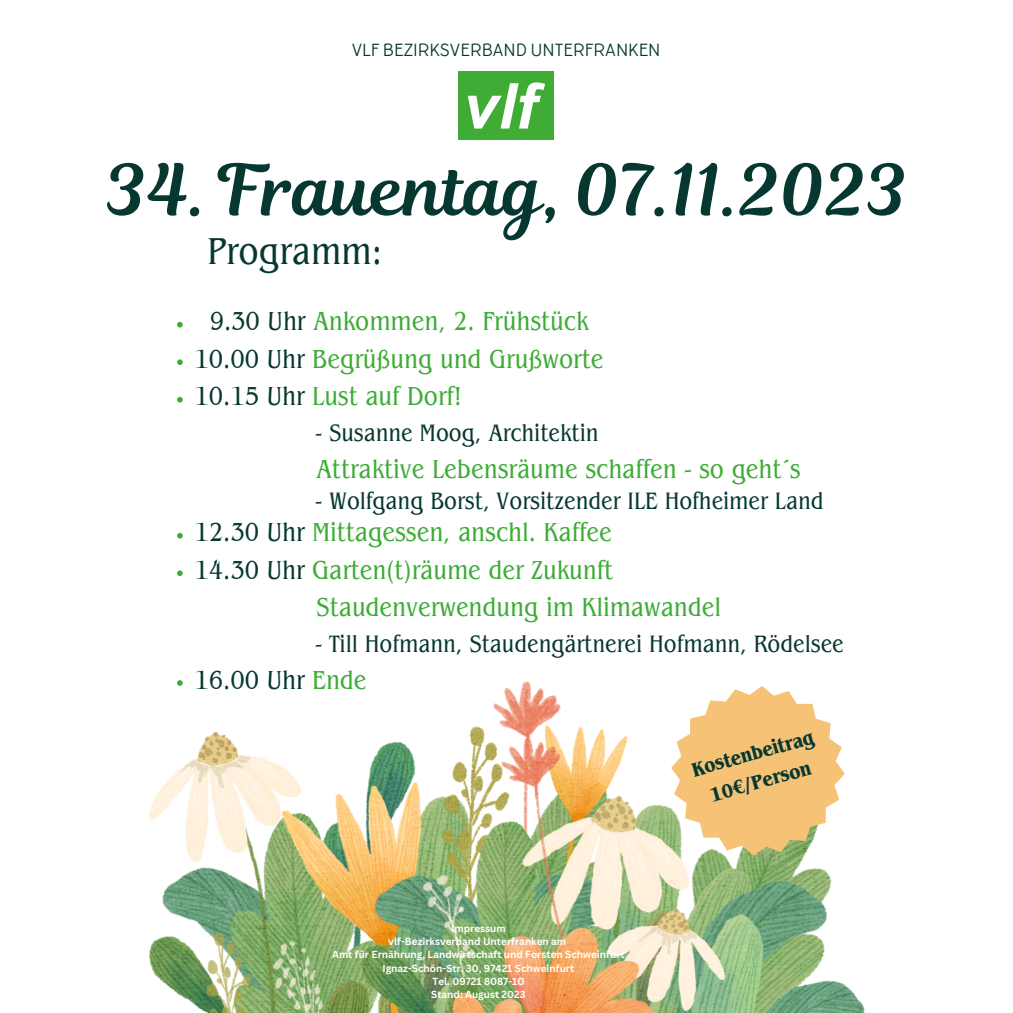
<style>
.page{position:relative;width:1013px;height:1013px;background:#fff}
.page>*{position:absolute;margin:0;border:0;box-sizing:border-box;transform-origin:0 0}
.t1{font:70.38px "RTL Romman Regular";color:#063831}
.t2{font:condensed 39.38px "Benguiat Pro ITC";color:#063831}
.t3{font:condensed 27.38px "Benguiat Pro ITC";color:#3fac37}
.t4{font:condensed 27.38px "Benguiat Pro ITC";color:#063831}
.t5{font:condensed 24.88px "Benguiat Pro ITC";color:#063831}
.t6{font:700 condensed 20.62px "Benguiat Pro ITC";color:#063831}
.t7{font:17.88px "TT Corals";color:#063831}
.t8{font:700 10px "Canva Sans";color:#fff}
.s1{color:#063831}
.s2{color:#3fac37}
</style>
<div class="page">
<img style="left:149px;top:681px;width:715px;height:331px">
<img style="left:459px;top:72px;width:94px;height:67px">
<svg style="left:177px;top:322px;width:6px;height:5px"></svg>
<svg style="left:177px;top:359px;width:6px;height:6px"></svg>
<svg style="left:177px;top:397px;width:6px;height:5px"></svg>
<svg style="left:177px;top:533px;width:6px;height:5px"></svg>
<svg style="left:177px;top:570px;width:6px;height:6px"></svg>
<svg style="left:177px;top:680px;width:6px;height:5px"></svg>
<svg style="left:671px;top:686px;width:173px;height:169px"></svg>
<p class="t7" style="left:352px;top:39px;width:310px">VLF BEZIRKSVERBAND UNTERFRANKEN</p>
<p class="t1" style="left:106px;top:141px;width:803px">34. Frauentag, 07.11.2023</p>
<p class="t2" style="left:207px;top:237px;width:176px">Programm:</p>
<p class="t3" style="left:210px;top:311px;width:380px"><span class="s1">9.30 Uhr</span> Ankommen, 2. Frühstück</p>
<p class="t3" style="left:194px;top:349px;width:410px"><span class="s1">10.00 Uhr</span> Begrüßung und Grußworte</p>
<p class="t3" style="left:194px;top:386px;width:269px"><span class="s1">10.15 Uhr</span> Lust auf Dorf!</p>
<p class="t5" style="left:315px;top:424px;width:284px">- Susanne Moog, Architektin</p>
<p class="t3" style="left:316px;top:458px;width:486px">Attraktive Lebensräume schaffen - so geht´s</p>
<p class="t5" style="left:315px;top:492px;width:509px">- Wolfgang Borst, Vorsitzender ILE Hofheimer Land</p>
<p class="t3" style="left:194px;top:522px;width:418px"><span class="s1">12.30 Uhr</span> Mittagessen, anschl. Kaffee</p>
<p class="t3" style="left:194px;top:560px;width:420px"><span class="s1">14.30 Uhr</span> Garten(t)räume der Zukunft</p>
<p class="t3" style="left:316px;top:597px;width:406px">Staudenverwendung im Klimawandel</p>
<p class="t5" style="left:315px;top:635px;width:530px">- Till Hofmann, Staudengärtnerei Hofmann, Rödelsee</p>
<p class="t4" style="left:194px;top:669px;width:174px">16.00 Uhr <span class="s2">Ende</span></p>
<p class="t8" style="left:451px;top:921px;width:56px">Impressum</p>
<p class="t8" style="left:388px;top:934px;width:179px">vlf-Bezirksverband Unterfranken am</p>
<p class="t8" style="left:332px;top:947px;width:294px">Amt für Ernährung, Landwirtschaft und Forsten Schweinfurt</p>
<p class="t8" style="left:382px;top:961px;width:193px">Ignaz-Schön-Str. 30, 97421 Schweinfurt</p>
<p class="t8" style="left:432px;top:974px;width:93px">Tel. 09721 8087-10</p>
<p class="t8" style="left:431px;top:987px;width:96px">Stand: August 2023</p>
<p class="t6" style="left:690px;top:763px;width:127px;rotate:-16deg">Kostenbeitrag</p>
<p class="t6" style="left:709px;top:788px;width:105px;rotate:-16deg">10€/Person</p>
</div>
